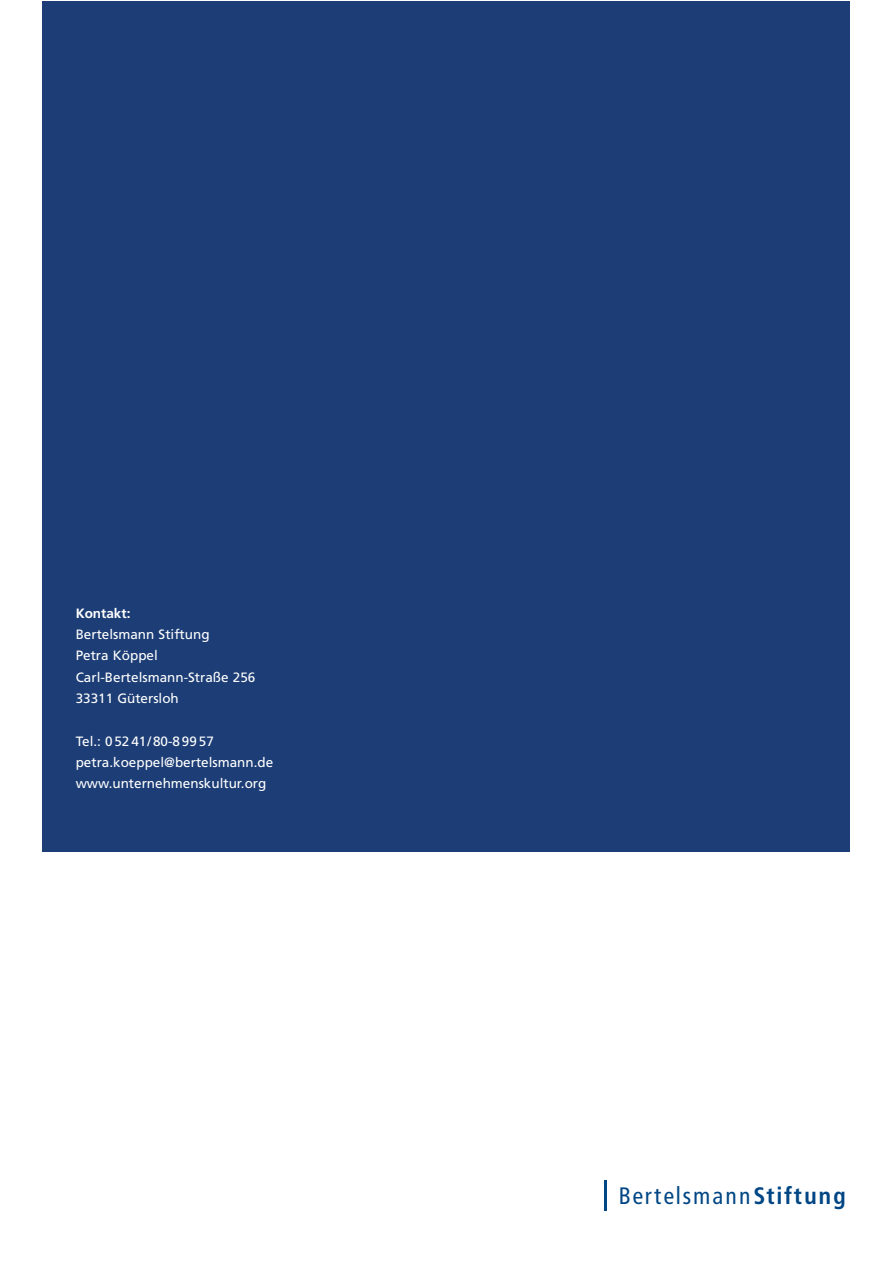
<style>
.page{position:relative;width:893px;height:1263px;background:#fff}
.page>*{position:absolute;margin:0;border:0;box-sizing:border-box;transform-origin:0 0}
.t1{font:23.4px "Frutiger Condensed BQ";letter-spacing:.095em;color:#004684}
.t2{font:13.5px/21.3px "Frutiger";color:#fff}
.t3{font:700 13.5px "Frutiger";color:#fff}
.s1{font-weight:700}
</style>
<div class="page">
<hr style="left:604px;top:1180px;width:2px;height:31px;background:#004684">
<div style="left:43px;top:1px;width:807px;height:851px;background:#1c3d75"></div>
<p class="t3" style="left:76px;top:608px;width:56px">Kontakt:</p>
<p class="t2" style="left:76px;top:625px;width:181px">Bertelsmann Stiftung<br>Petra Köppel<br>Carl-Bertelsmann-Straße 256<br>33311 Gütersloh</p>
<p class="t2" style="left:76px;top:731px;width:199px">Tel.: 0 52 41/80-8 99 57 petra.koeppel@bertelsmann.de www.unternehmenskultur.org</p>
<h1 class="t1" style="left:619px;top:1187px;width:228px">Bertelsmann<span class="s1">Stiftung</span></h1>
</div>
